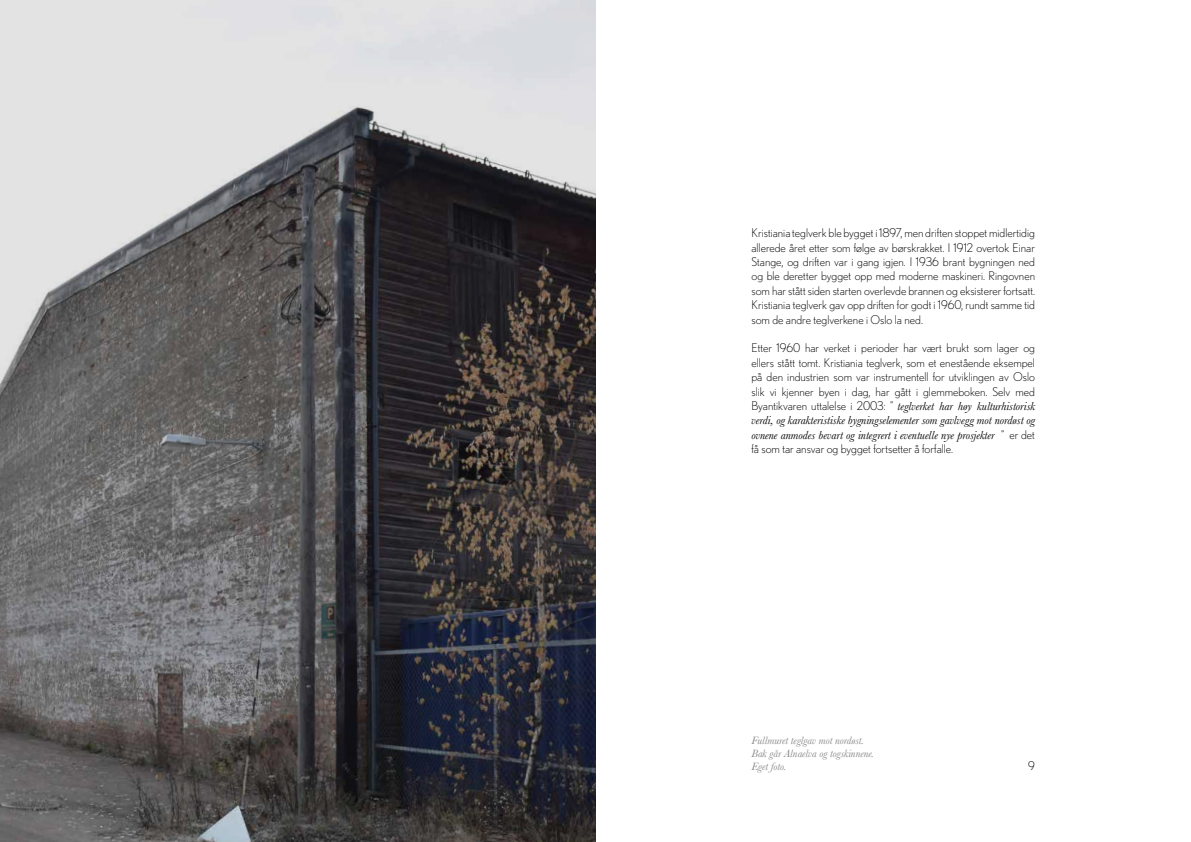
<style>
.page{position:relative;width:1191px;height:842px;background:#fff}
.page>*{position:absolute;margin:0;border:0;box-sizing:border-box;transform-origin:0 0}
.t1{font:300 12px/14.4px "Nobel";color:#000;text-align:justify}
.t2{font:italic 12px/14.4px "Baskerville";color:#000;text-align:justify}
.t3{font:italic 11px/13.2px "Baskerville";color:#878787}
.s1{font-family:"Nobel";font-weight:300;font-style:normal}
</style>
<div class="page">
<svg style="left:0;top:0;width:595px;height:842px;background:#6e6c6e"></svg>
<p class="t1" style="left:751px;top:226px;width:285px">Kristiania teglverk ble bygget i 1897, men driften stoppet midlertidig allerede året etter som følge av børskrakket. I 1912 overtok Einar Stange, og driften var i gang igjen. I 1936 brant bygningen ned og ble deretter bygget opp med moderne maskineri. Ringovnen som har stått siden starten overlevde brannen og eksisterer fortsatt.<br>Kristiania teglverk gav opp driften for godt i 1960, rundt samme tid som de andre teglverkene i Oslo la ned.</p>
<p class="t1" style="left:751px;top:341px;width:285px">Etter 1960 har verket i perioder har vært brukt som lager og ellers stått tomt. Kristiania teglverk, som et enestående eksempel på den industrien som var instrumentell for utviklingen av Oslo slik vi kjenner byen i dag, har gått i glemmeboken. Selv med</p>
<p class="t2" style="left:751px;top:399px;width:285px"><span class="s1">Byantikvaren uttalelse i 2003: ”</span> teglverket har høy kulturhistorisk verdi, og karakteristiske bygningselementer som gavlvegg mot nordøst og ovnene anmodes bevart og integrert i eventuelle nye prosjekter <span class="s1">” er det</span></p>
<p class="t1" style="left:751px;top:442px;width:203px">få som tar ansvar og bygget fortsetter å forfalle.</p>
<p class="t3" style="left:751px;top:733px;width:124px">Fullmuret teglgav mot nordøst.<br>Bak går Alnaelva og togskinnene.<br>Eget foto.</p>
<p class="t1" style="left:1028px;top:758px;width:8px">9</p>
</div>
